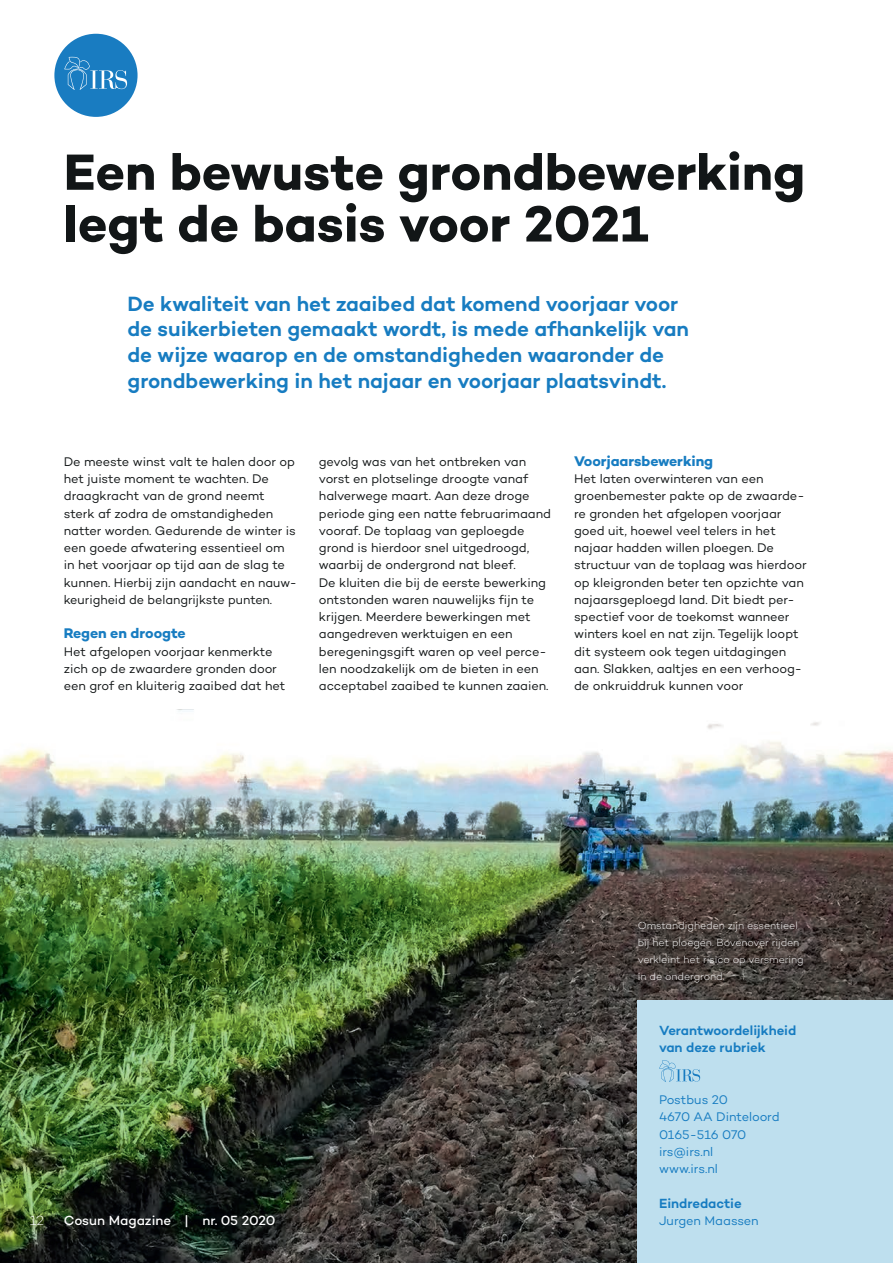
<style>
.page{position:relative;width:893px;height:1263px;background:#fff}
.page>*{position:absolute;margin:0;border:0;box-sizing:border-box;transform-origin:0 0}
.t1{font:700 51.75px/51.8px "Campton";letter-spacing:-.005em;color:#121617}
.t2{font:600 21px/25.8px "Campton";letter-spacing:-.005em;color:#177cc1}
.t3{font:700 14.25px "Campton";letter-spacing:-.01em;color:#177cc1}
.t4{font:600 13.5px/17.2px "Campton";letter-spacing:-.005em;color:#177cc1}
.t5{font:500 13.5px "Campton";color:#fff}
.t6{font:300 13.5px "Campton";color:#fff}
.t7{font:12.75px/17.2px "Campton";letter-spacing:-.005em;color:#121617}
.t8{font:12.75px/17.2px "Campton";letter-spacing:-.005em;color:#177cc1}
.t9{font:300 10.5px/17.2px "Campton";letter-spacing:-.005em;color:#fff}
</style>
<div class="page">
<img style="left:0;top:709px;width:893px;height:554px">
<div style="left:638px;top:1001px;width:255px;height:262px;background:#bedfee"></div>
<svg style="left:659px;top:1060px;width:41px;height:22px"></svg>
<div style="left:54px;top:34px;width:84px;height:83px;background:#197cc1;border-radius:50%"></div>
<svg style="left:64px;top:57px;width:63px;height:33px"></svg>
<h1 class="t1" style="left:64px;top:145px;width:743px">Een bewuste grondbewerking legt de basis voor 2021</h1>
<h2 class="t2" style="left:128px;top:290px;width:563px">De kwaliteit van het zaaibed dat komend voorjaar voor de suikerbieten gemaakt wordt, is mede afhankelijk van de wijze waarop en de omstandigheden waaronder de grondbewerking in het najaar en voorjaar plaatsvindt.</h2>
<p class="t7" style="left:64px;top:453px;width:234px">De meeste winst valt te halen door op het juiste moment te wachten. De draagkracht van de grond neemt sterk af zodra de omstandigheden natter worden. Gedurende de winter is een goede afwatering essentieel om in het voorjaar op tijd aan de slag te kunnen. Hierbij zijn aandacht en nauw&shy;keurigheid de belangrijkste punten.</p>
<p class="t3" style="left:64px;top:624px;width:123px">Regen en droogte</p>
<p class="t7" style="left:64px;top:642px;width:223px">Het afgelopen voorjaar kenmerkte zich op de zwaardere gronden door een grof en kluiterig zaaibed dat het</p>
<p class="t7" style="left:319px;top:453px;width:234px">gevolg was van het ontbreken van vorst en plotselinge droogte vanaf halverwege maart. Aan deze droge periode ging een natte februarimaand vooraf. De toplaag van geploegde grond is hierdoor snel uitgedroogd, waarbij de ondergrond nat bleef.<br>De kluiten die bij de eerste bewerking ontstonden waren nauwelijks fijn te krijgen. Meerdere bewerkingen met aangedreven werktuigen en een beregeningsgift waren op veel perce&shy;len noodzakelijk om de bieten in een acceptabel zaaibed te kunnen zaaien.</p>
<p class="t3" style="left:574px;top:452px;width:141px">Voorjaarsbewerking</p>
<p class="t7" style="left:574px;top:470px;width:234px">Het laten overwinteren van een groenbemester pakte op de zwaarde&shy;re gronden het afgelopen voorjaar goed uit, hoewel veel telers in het najaar hadden willen ploegen. De structuur van de toplaag was hierdoor op kleigronden beter ten opzichte van najaarsgeploegd land. Dit biedt per&shy;spectief voor de toekomst wanneer winters koel en nat zijn. Tegelijk loopt dit systeem ook tegen uitdagingen aan. Slakken, aaltjes en een verhoog&shy;de onkruiddruk kunnen voor</p>
<p class="t6" style="left:30px;top:1212px;width:16px">12</p>
<p class="t5" style="left:64px;top:1212px;width:213px">Cosun Magazine | nr. 05 2020</p>
<p class="t9" style="left:638px;top:916px;width:167px">Omstandigheden zijn essentieel bij het ploegen. Bovenover rijden verkleint het risico op versmering in de ondergrond.</p>
<p class="t4" style="left:659px;top:1021px;width:139px">Verantwoordelijkheid van deze -rubriek</p>
<p class="t8" style="left:659px;top:1091px;width:122px">Postbus 20<br>4670 AA Dinteloord<br>0165-516 070 irs@irs.nl<br>www.irs.nl</p>
<p class="t4" style="left:659px;top:1194px;width:84px">Eindredactie</p>
<p class="t8" style="left:659px;top:1212px;width:101px">Jurgen Maassen</p>
</div>
